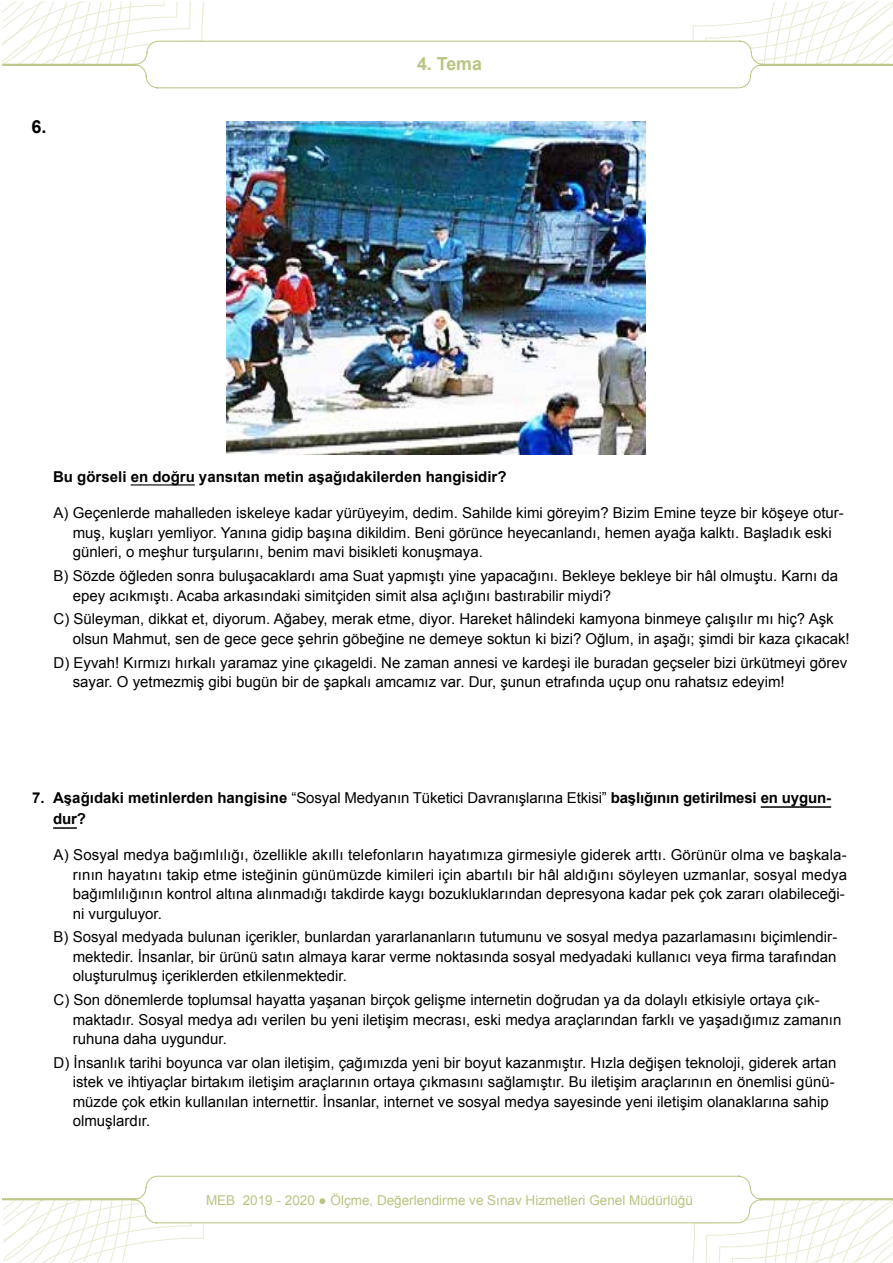
<style>
.page{position:relative;width:893px;height:1263px;background:#fff}
.page>*{position:absolute;margin:0;border:0;box-sizing:border-box;transform-origin:0 0}
.t1{font:700 18px "Arial";color:#b7c580}
.t2{font:700 18px "Arial";color:#000}
.t3{font:15px/19.5px "Arial";color:#000}
.t4{font:700 15px/21px "Arial";color:#000}
.t5{font:13.5px "Arial";color:#b7c580}
.s1{font-weight:400}
</style>
<div class="page">
<svg style="left:2px;top:1175px;width:891px;height:87px"></svg>
<svg style="left:2px;top:1px;width:891px;height:88px"></svg>
<hr style="left:131px;top:484px;width:64px;height:1px;background:#000">
<hr style="left:761px;top:806px;width:70px;height:2px;background:#000">
<hr style="left:53px;top:827px;width:24px;height:2px;background:#000">
<img style="left:226px;top:121px;width:419px;height:334px">
<p class="t2" style="left:32px;top:115px;width:17px">6.</p>
<p class="t1" style="left:417px;top:52px;width:66px">4. Tema</p>
<p class="t4" style="left:53px;top:467px;width:455px">Bu görseli en doğru yansıtan metin aşağıdakilerden hangisidir?</p>
<p class="t3" style="left:73px;top:504px;width:773px;text-indent:-19px">A) Geçenlerde mahalleden iskeleye kadar yürüyeyim, dedim. Sahilde kimi göreyim? Bizim Emine teyze bir köşeye otur&shy;muş, kuşları yemliyor. Yanına gidip başına dikildim. Beni görünce heyecanlandı, hemen ayağa kalktı. Başladık eski günleri, o meşhur turşularını, benim mavi bisikleti konuşmaya.</p>
<p class="t3" style="left:73px;top:566px;width:767px;text-indent:-19px">B) Sözde öğleden sonra buluşacaklardı ama Suat yapmıştı yine yapacağını. Bekleye bekleye bir hâl olmuştu. Karnı da epey acıkmıştı. Acaba arkasındaki simitçiden simit alsa açlığını bastırabilir miydi?</p>
<p class="t3" style="left:73px;top:610px;width:779px;text-indent:-19px">C) Süleyman, dikkat et, diyorum. Ağabey, merak etme, diyor. Hareket hâlindeki kamyona binmeye çalışılır mı hiç? Aşk olsun Mahmut, sen de gece gece şehrin göbeğine ne demeye soktun ki bizi? Oğlum, in aşağı; şimdi bir kaza çıkacak!</p>
<p class="t3" style="left:73px;top:653px;width:776px;text-indent:-19px">D) Eyvah! Kırmızı hırkalı yaramaz yine çıkageldi. Ne zaman annesi ve kardeşi ile buradan geçseler bizi ürkütmeyi görev sayar. O yetmezmiş gibi bugün bir de şapkalı amcamız var. Dur, şunun etrafında uçup onu rahatsız edeyim!</p>
<p class="t4" style="left:53px;top:787px;width:779px;text-indent:-21px">7. Aşağıdaki metinlerden hangisine <span class="s1">“Sosyal Medyanın Tüketici Davranışlarına Etkisi”</span> başlığının getirilmesi en uygun&shy;dur?</p>
<p class="t3" style="left:73px;top:845px;width:776px;text-indent:-19px">A) Sosyal medya bağımlılığı, özellikle akıllı telefonların hayatımıza girmesiyle giderek arttı. Görünür olma ve başkala&shy;rının hayatını takip etme isteğinin günümüzde kimileri için abartılı bir hâl aldığını söyleyen uzmanlar, sosyal medya bağımlılığının kontrol altına alınmadığı takdirde kaygı bozukluklarından depresyona kadar pek çok zararı olabileceği&shy;ni vurguluyor.</p>
<p class="t3" style="left:73px;top:927px;width:766px;text-align:justify;text-indent:-19px">B) Sosyal medyada bulunan içerikler, bunlardan yararlananların tutumunu ve sosyal medya pazarlamasını biçimlendir&shy;mektedir. İnsanlar, bir ürünü satın almaya karar verme noktasında sosyal medyadaki kullanıcı veya firma tarafından oluşturulmuş içeriklerden etkilenmektedir.</p>
<p class="t3" style="left:73px;top:990px;width:770px;text-indent:-19px">C) Son dönemlerde toplumsal hayatta yaşanan birçok gelişme internetin doğrudan ya da dolaylı etkisiyle ortaya çık&shy;maktadır. Sosyal medya adı verilen bu yeni iletişim mecrası, eski medya araçlarından farklı ve yaşadığımız zamanın ruhuna daha uygundur.</p>
<p class="t3" style="left:73px;top:1053px;width:765px;text-indent:-19px">D) İnsanlık tarihi boyunca var olan iletişim, çağımızda yeni bir boyut kazanmıştır. Hızla değişen teknoloji, giderek artan istek ve ihtiyaçlar birtakım iletişim araçlarının ortaya çıkmasını sağlamıştır. Bu iletişim araçlarının en önemlisi günü&shy;müzde çok etkin kullanılan internettir. İnsanlar, internet ve sosyal medya sayesinde yeni iletişim olanaklarına sahip olmuşlardır.</p>
<p class="t5" style="left:206px;top:1191px;width:488px">MEB 2019 - 2020 ● Ölçme, Değerlendirme ve Sınav Hizmetleri Genel Müdürlüğü</p>
</div>
